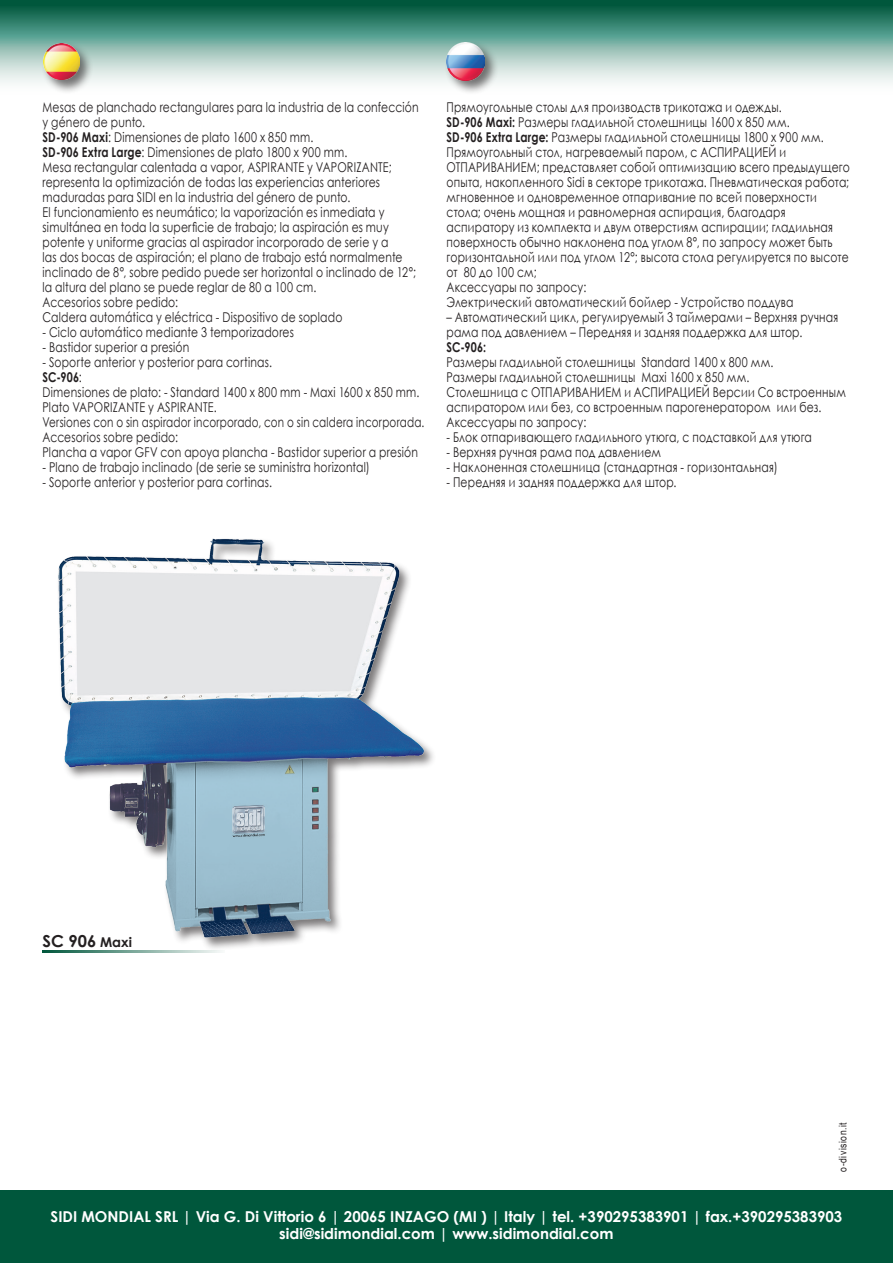
<style>
.page{position:relative;width:893px;height:1263px;background:#fff}
.page>*{position:absolute;margin:0;border:0;box-sizing:border-box;transform-origin:0 0}
.t1{font:700 16.5px "Century Gothic";color:#231f20}
.t2{font:700 15px/16.5px "Century Gothic";color:#fff;text-align:center}
.t3{font:13.5px/15px "Century Gothic";letter-spacing:.02em;color:#231f20;scale:.8 1}
.t4{font:700 13.5px "Century Gothic";color:#231f20;scale:.8 1}
.t5{font:10.5px "Arial Narrow";letter-spacing:.05em;color:#231f20}
.s1{font-weight:700}
.s2{font-size:13.5px}
</style>
<div class="page">
<div style="left:0;top:1190px;width:893px;height:73px;background:#00573c"></div>
<svg style="left:0;top:6px;width:893px;height:77px;background:#7baea1"></svg>
<div style="left:0;top:0;width:893px;height:6px;background:#00573c"></div>
<img style="left:42px;top:538px;width:391px;height:415px">
<hr style="left:43px;top:950px;width:182px;height:3px;background:#00573c">
<div style="left:41px;top:41px;width:53px;height:53px;background:#231f20;opacity:.6"></div>
<img style="left:43px;top:43px;width:37px;height:37px">
<div style="left:445px;top:41px;width:54px;height:54px;background:#231f20;opacity:.6"></div>
<img style="left:446px;top:43px;width:39px;height:38px">
<p class="t3" style="left:43px;top:99px;width:472px">Mesas de planchado rectangulares para la industria de la confección y género de punto.<br><span class="s1">SD-906 Maxi</span>: Dimensiones de plato 1600 x 850 mm.<br><span class="s1">SD-906 Extra Large</span>: Dimensiones de plato 1800 x 900 mm.<br>Mesa rectangular calentada a vapor, ASPIRANTE y VAPORIZANTE; representa la optimización de todas las experiencias anteriores maduradas para SIDI en la industria del género de punto.<br>El funcionamiento es neumático; la vaporización es inmediata y simultánea en toda la superficie de trabajo; la aspiración es muy potente y uniforme gracias al aspirador incorporado de serie y a<br>las dos bocas de aspiración; el plano de trabajo está normalmente inclinado de 8°, sobre pedido puede ser horizontal o inclinado de 12°; la altura del plano se puede reglar de 80 a 100 cm.<br>Accesorios sobre pedido:<br>Caldera automática y eléctrica - Dispositivo de soplado</p>
<p class="t3" style="left:43px;top:324px;width:316px">- Ciclo automático mediante 3 temporizadores</p>
<p class="t3" style="left:43px;top:339px;width:185px">- Bastidor superior a presión</p>
<p class="t3" style="left:43px;top:354px;width:479px">- Soporte anterior y posterior para cortinas.<br><span class="s1">SC-906</span>:<br>Dimensiones de plato: - Standard 1400 x 800 mm - Maxi 1600 x 850 mm.<br>Plato VAPORIZANTE y ASPIRANTE.<br>Versiones con o sin aspirador incorporado, con o sin caldera incorporada.<br>Accesorios sobre pedido:<br>Plancha a vapor GFV con apoya plancha - Bastidor superior a presión</p>
<p class="t3" style="left:43px;top:459px;width:411px">- Plano de trabajo inclinado (de serie se suministra horizontal)</p>
<p class="t3" style="left:43px;top:474px;width:288px">- Soporte anterior y posterior para cortinas.</p>
<p class="t3" style="left:446px;top:99px;width:506px">Прямоугольные столы для производств трикотажа и одежды.<br><span class="s1">SD-906 Maxi:</span> Размеры гладильной столешницы 1600 x 850 мм.<br><span class="s1">SD-906 Extra Large:</span> Размеры гладильной столешницы 1800 x 900 мм.<br>Прямоугольный стол, нагреваемый паром, с АСПИРАЦИЕЙ и ОТПАРИВАНИЕМ; представляет собой оптимизацию всего предыдущего опыта, накопленного Sidi в секторе трикотажа. Пневматическая работа; мгновенное и одновременное отпаривание по всей поверхности стола; очень мощная и равномерная аспирация, благодаря аспиратору из комплекта и двум отверстиям аспирации; гладильная поверхность обычно наклонена под углом 8°, по запросу может быть горизонтальной или под углом 12°; высота стола регулируется по высоте от 80 до 100 см;<br>Аксессуары по запросу:<br>Электрический автоматический бойлер - Устройство поддува</p>
<p class="t3" style="left:446px;top:309px;width:491px">– Автоматический цикл, регулируемый 3 таймерами – Верхняя ручная рама под давлением – Передняя и задняя поддержка для штор.</p>
<p class="t4" style="left:446px;top:337px;width:51px">SC-906:</p>
<p class="t3" style="left:446px;top:354px;width:501px">Размеры гладильной столешницы Standard 1400 x 800 мм.<br>Размеры гладильной столешницы Maxi 1600 x 850 мм.<br>Столешница с ОТПАРИВАНИЕМ и АСПИРАЦИЕЙ Версии Со встроенным аспиратором или без, со встроенным парогенератором или без.<br>Аксессуары по запросу:</p>
<p class="t3" style="left:446px;top:429px;width:458px">- Блок отпаривающего гладильного утюга, с подставкой для утюга</p>
<p class="t3" style="left:446px;top:444px;width:270px">- Верхняя ручная рама под давлением</p>
<p class="t3" style="left:446px;top:459px;width:415px">- Наклоненная столешница (стандартная - горизонтальная)</p>
<p class="t3" style="left:446px;top:474px;width:289px">- Передняя и задняя поддержка для штор.</p>
<p class="t1" style="left:43px;top:929px;width:91px">SC 906 <span class="s2">Maxi</span></p>
<p class="t5" style="left:835px;top:1172px;width:51px;rotate:-90deg">o-division.it</p>
<p class="t2" style="left:51px;top:1208px;width:793px">SIDI MONDIAL SRL | Via G. Di Vittorio 6 | 20065 INZAGO (MI ) | Italy | tel. +390295383901 | fax.+390295383903 sidi@sidimondial.com | www.sidimondial.com</p>
</div>
